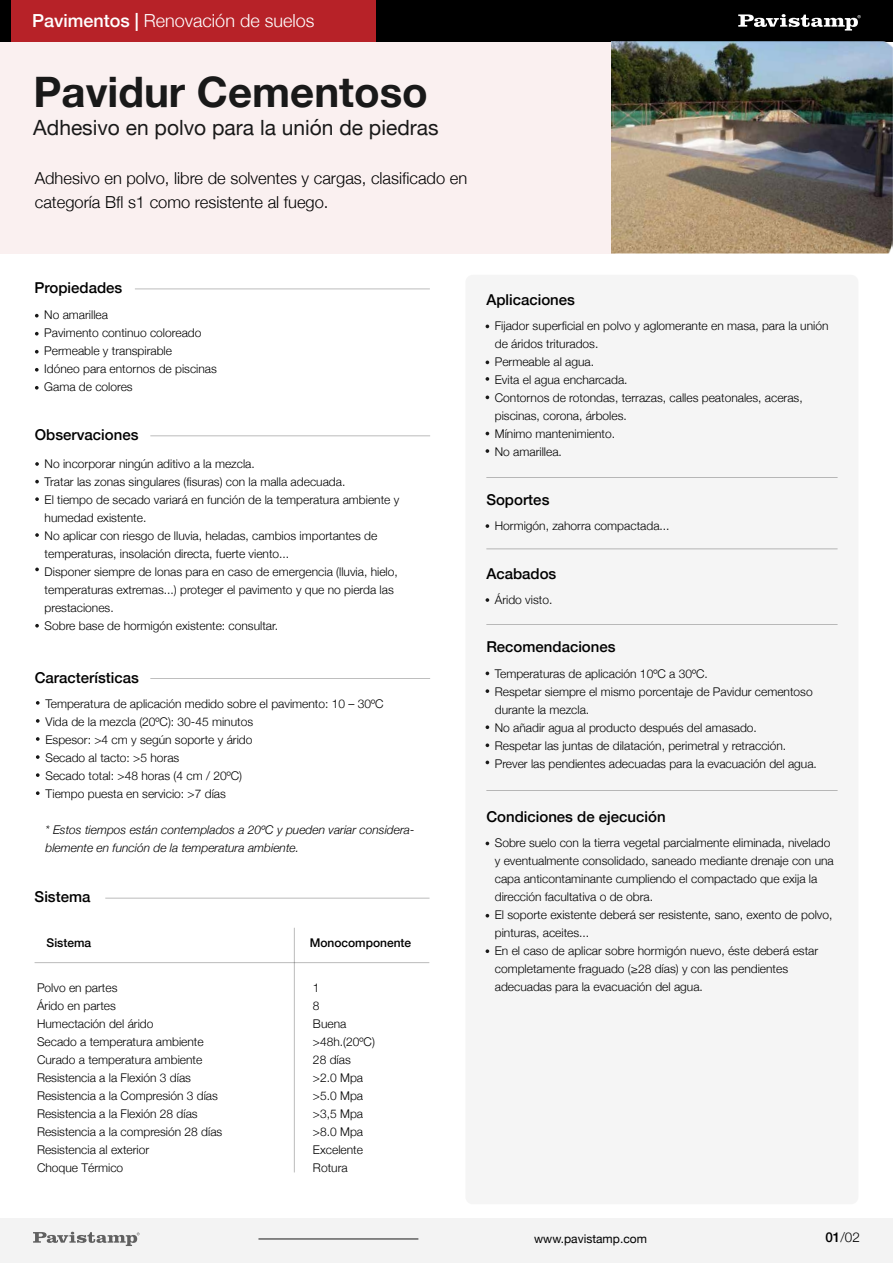
<style>
.page{position:relative;width:893px;height:1263px;background:#fff}
.page>*{position:absolute;margin:0;border:0;box-sizing:border-box;transform-origin:0 0}
.t1{font:700 42px "Helvetica Neue";color:#191919}
.t2{font:21px "Helvetica Neue";color:#191919}
.t3{font:300 18px "Helvetica Neue";color:#fff}
.t4{font:300 16.5px/24px "Helvetica Neue";color:#000}
.t5{font:500 15px "Helvetica Neue";color:#000}
.t6{font:300 13.5px "Helvetica Neue";color:#000}
.t7{font:300 12px/18px "Helvetica Neue";color:#000}
.t8{font:italic 300 12px/18px "Helvetica Neue";color:#000}
.t9{font:500 12px "Helvetica Neue";color:#000}
.t10{font:12px "Helvetica Neue";color:#000}
.s1{font-weight:500}
</style>
<div class="page">
<div style="left:0;top:1218px;width:893px;height:45px;background:#f3f3f3"></div>
<div style="left:465px;top:275px;width:393px;height:929px;background:#f3f3f3;border-radius:7px"></div>
<div style="left:0;top:41px;width:615px;height:212px;background:#faf0f0"></div>
<div style="left:0;top:0;width:376px;height:41px;background:#b72228"></div>
<div style="left:376px;top:0;width:517px;height:41px;background:#000"></div>
<svg style="left:738px;top:14px;width:123px;height:17px"></svg>
<div style="left:0;top:0;width:11px;height:41px;background:#000"></div>
<hr style="left:105px;top:898px;width:325px;height:1px;background:#191919">
<hr style="left:150px;top:435px;width:280px;height:1px;background:#191919">
<svg style="left:35px;top:462px;width:4px;height:4px"></svg>
<svg style="left:35px;top:480px;width:4px;height:3px"></svg>
<svg style="left:35px;top:497px;width:4px;height:4px"></svg>
<svg style="left:35px;top:568px;width:4px;height:3px"></svg>
<hr style="left:486px;top:477px;width:352px;height:1px;background:#191919">
<hr style="left:486px;top:548px;width:352px;height:1px;background:#191919">
<hr style="left:486px;top:790px;width:352px;height:1px;background:#191919">
<hr style="left:150px;top:678px;width:280px;height:1px;background:#191919">
<svg style="left:36px;top:701px;width:4px;height:4px"></svg>
<svg style="left:36px;top:719px;width:4px;height:4px"></svg>
<svg style="left:486px;top:395px;width:3px;height:4px"></svg>
<svg style="left:486px;top:449px;width:3px;height:4px"></svg>
<svg style="left:486px;top:377px;width:3px;height:4px"></svg>
<svg style="left:486px;top:671px;width:3px;height:4px"></svg>
<svg style="left:486px;top:949px;width:3px;height:4px"></svg>
<svg style="left:486px;top:689px;width:3px;height:4px"></svg>
<svg style="left:486px;top:743px;width:3px;height:4px"></svg>
<svg style="left:486px;top:725px;width:3px;height:4px"></svg>
<svg style="left:486px;top:524px;width:3px;height:4px"></svg>
<hr style="left:486px;top:624px;width:352px;height:1px;background:#191919">
<svg style="left:486px;top:598px;width:3px;height:4px"></svg>
<svg style="left:36px;top:737px;width:4px;height:4px"></svg>
<svg style="left:36px;top:755px;width:4px;height:4px"></svg>
<svg style="left:36px;top:773px;width:4px;height:4px"></svg>
<svg style="left:36px;top:791px;width:4px;height:4px"></svg>
<svg style="left:35px;top:533px;width:4px;height:4px"></svg>
<svg style="left:35px;top:624px;width:4px;height:3px"></svg>
<svg style="left:33px;top:1232px;width:107px;height:14px"></svg>
<hr style="left:258px;top:1239px;width:160px;height:1px;background:#191919">
<img style="left:611px;top:41px;width:282px;height:212px">
<hr style="left:35px;top:962px;width:394px;height:1px;background:#191919">
<hr style="left:294px;top:928px;width:1px;height:244px;background:#191919">
<hr style="left:135px;top:289px;width:295px;height:1px;background:#191919">
<svg style="left:35px;top:314px;width:4px;height:3px"></svg>
<svg style="left:35px;top:350px;width:4px;height:4px"></svg>
<svg style="left:35px;top:368px;width:4px;height:4px"></svg>
<svg style="left:35px;top:386px;width:4px;height:4px"></svg>
<svg style="left:35px;top:332px;width:4px;height:3px"></svg>
<h3 class="t3" style="left:32px;top:6px;width:284px"><span class="s1">Pavimentos |</span> Renovación de suelos</h3>
<h1 class="t1" style="left:34px;top:59px;width:396px">Pavidur Cementoso</h1>
<h2 class="t2" style="left:33px;top:113px;width:407px">Adhesivo en polvo para la unión de piedras</h2>
<h3 class="t4" style="left:35px;top:165px;width:434px">Adhesivo en polvo, libre de solventes y cargas, clasificado en categoría Bfl s1 como resistente al fuego.</h3>
<p class="t5" style="left:34px;top:276px;width:89px">Propiedades</p>
<p class="t7" style="left:44px;top:305px;width:174px">No amarillea<br>Pavimento continuo coloreado<br>Permeable y transpirable<br>Idóneo para entornos de piscinas<br>Gama de colores</p>
<p class="t5" style="left:35px;top:423px;width:105px">Observaciones</p>
<p class="t7" style="left:45px;top:454px;width:356px">No incorporar ningún aditivo a la mezcla.<br>Tratar las zonas singulares (fisuras) con la malla adecuada.<br>El tiempo de secado variará en función de la temperatura ambiente y humedad existente.<br>No aplicar con riesgo de lluvia, heladas, cambios importantes de temperaturas, insolación directa, fuerte viento...<br>Disponer siempre de lonas para en caso de emergencia (lluvia, hielo, temperaturas extremas...) proteger el pavimento y que no pierda las prestaciones.<br>Sobre base de hormigón existente: consultar.</p>
<p class="t5" style="left:35px;top:665px;width:106px">Características</p>
<p class="t7" style="left:45px;top:694px;width:340px">Temperatura de aplicación medido sobre el pavimento: 10 – 30ºC Vida de la mezcla (20ºC): 30-45 minutos<br>Espesor: &gt;4 cm y según soporte y árido<br>Secado al tacto: &gt;5 horas<br>Secado total: &gt;48 horas (4 cm / 20ºC)<br>Tiempo puesta en servicio: &gt;7 días</p>
<p class="t8" style="left:45px;top:820px;width:370px">* Estos tiempos están contemplados a 20ºC y pueden variar considera&shy;blemente en función de la temperatura ambiente.</p>
<p class="t5" style="left:35px;top:885px;width:57px">Sistema</p>
<p class="t9" style="left:47px;top:933px;width:46px">Sistema</p>
<p class="t9" style="left:310px;top:933px;width:103px">Monocomponente</p>
<p class="t7" style="left:37px;top:978px;width:187px">Polvo en partes<br>Árido en partes<br>Humectación del árido<br>Secado a temperatura ambiente<br>Curado a temperatura ambiente<br>Resistencia a la Flexión 3 días<br>Resistencia a la Compresión 3 días<br>Resistencia a la Flexión 28 días<br>Resistencia a la compresión 28 días<br>Resistencia al exterior<br>Choque Térmico</p>
<p class="t7" style="left:313px;top:978px;width:63px">1<br>8<br>Buena &gt;48h.(20ºC)<br>28 días &gt;2.0 Mpa &gt;5.0 Mpa &gt;3,5 Mpa &gt;8.0 Mpa<br>Excelente<br>Rotura</p>
<p class="t5" style="left:486px;top:287px;width:90px">Aplicaciones</p>
<p class="t7" style="left:495px;top:316px;width:335px">Fijador superficial en polvo y aglomerante en masa, para la unión de áridos triturados.<br>Permeable al agua.<br>Evita el agua encharcada.<br>Contornos de rotondas, terrazas, calles peatonales, aceras, piscinas, corona, árboles.<br>Mínimo mantenimiento.<br>No amarillea.</p>
<p class="t5" style="left:486px;top:488px;width:65px">Soportes</p>
<p class="t7" style="left:495px;top:516px;width:176px">Hormigón, zahorra compactada...</p>
<p class="t5" style="left:486px;top:562px;width:72px">Acabados</p>
<p class="t7" style="left:495px;top:590px;width:59px">Árido visto.</p>
<p class="t5" style="left:486px;top:635px;width:131px">Recomendaciones</p>
<p class="t7" style="left:495px;top:663px;width:324px">Temperaturas de aplicación 10ºC a 30ºC.<br>Respetar siempre el mismo porcentaje de Pavidur cementoso durante la mezcla.<br>No añadir agua al producto después del amasado.<br>Respetar las juntas de dilatación, perimetral y retracción.<br>Prever las pendientes adecuadas para la evacuación del agua.</p>
<p class="t5" style="left:486px;top:804px;width:181px">Condiciones de ejecución</p>
<p class="t7" style="left:495px;top:833px;width:340px">Sobre suelo con la tierra vegetal parcialmente eliminada, nivelado y eventualmente consolidado, saneado mediante drenaje con una capa anticontaminante cumpliendo el compactado que exija la dirección facultativa o de obra.<br>El soporte existente deberá ser resistente, sano, exento de polvo, pinturas, aceites...<br>En el caso de aplicar sobre hormigón nuevo, éste deberá estar completamente fraguado (≥28 días) y con las pendientes adecuadas para la evacuación del agua.</p>
<p class="t10" style="left:534px;top:1230px;width:114px">www.pavistamp.com</p>
<p class="t6" style="left:825px;top:1226px;width:36px"><span class="s1">01</span>/02</p>
</div>
